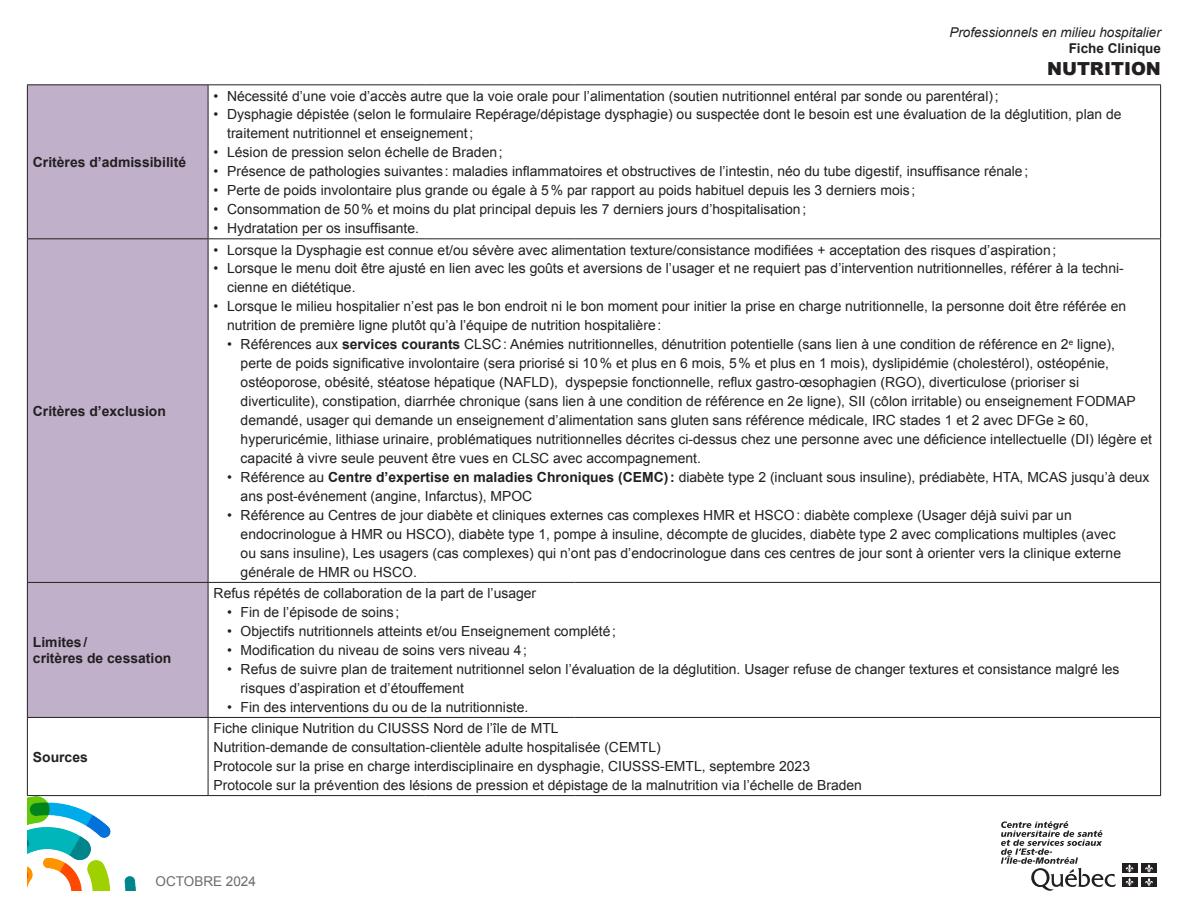
<style>
.page{position:relative;width:1188px;height:918px;background:#fff}
.page>*{position:absolute;margin:0;border:0;box-sizing:border-box;transform-origin:0 0}
.t1{font:900 18px "Arial";color:#231f20}
.puce_ronde{font:13.95px/18.9px "Arial";color:#231f20}
.t2{font:700 13.95px/16.6px "Arial";color:#231f20}
.t3{font:italic 13.5px "Arial";color:#231f20}
.t4{font:700 13.5px "Arial";color:#231f20}
.t5{font:13.5px "Arial";color:#6c6b6c}
.s1{font-weight:700}
</style>
<div class="page">
<img style="left:27px;top:796px;width:109px;height:95px">
<div style="left:28px;top:85px;width:180px;height:632px;background:#c0b0ca"></div>
<hr style="left:27px;top:84px;width:181px;height:1px;background:#231f20">
<hr style="left:27px;top:85px;width:1px;height:153px;background:#231f20">
<hr style="left:208px;top:84px;width:218px;height:1px;background:#231f20">
<hr style="left:208px;top:85px;width:1px;height:153px;background:#231f20">
<hr style="left:426px;top:84px;width:149px;height:1px;background:#231f20">
<hr style="left:575px;top:84px;width:586px;height:1px;background:#231f20">
<hr style="left:1160px;top:85px;width:1px;height:153px;background:#231f20">
<hr style="left:27px;top:238px;width:181px;height:1px;background:#231f20">
<hr style="left:27px;top:239px;width:1px;height:343px;background:#231f20">
<hr style="left:208px;top:238px;width:218px;height:1px;background:#231f20">
<hr style="left:208px;top:239px;width:1px;height:343px;background:#231f20">
<hr style="left:426px;top:238px;width:149px;height:1px;background:#231f20">
<hr style="left:575px;top:238px;width:586px;height:1px;background:#231f20">
<hr style="left:1160px;top:239px;width:1px;height:343px;background:#231f20">
<hr style="left:27px;top:582px;width:181px;height:1px;background:#231f20">
<hr style="left:27px;top:583px;width:1px;height:134px;background:#231f20">
<hr style="left:208px;top:582px;width:218px;height:1px;background:#231f20">
<hr style="left:208px;top:583px;width:1px;height:134px;background:#231f20">
<hr style="left:426px;top:582px;width:149px;height:1px;background:#231f20">
<hr style="left:575px;top:582px;width:586px;height:1px;background:#231f20">
<hr style="left:1160px;top:583px;width:1px;height:134px;background:#231f20">
<hr style="left:27px;top:717px;width:181px;height:1px;background:#231f20">
<hr style="left:27px;top:718px;width:1px;height:77px;background:#231f20">
<hr style="left:208px;top:717px;width:218px;height:1px;background:#231f20">
<hr style="left:208px;top:718px;width:1px;height:77px;background:#231f20">
<hr style="left:426px;top:717px;width:149px;height:1px;background:#231f20">
<hr style="left:575px;top:717px;width:586px;height:1px;background:#231f20">
<hr style="left:1160px;top:718px;width:1px;height:77px;background:#231f20">
<hr style="left:27px;top:795px;width:181px;height:1px;background:#231f20">
<hr style="left:208px;top:795px;width:218px;height:1px;background:#231f20">
<hr style="left:426px;top:795px;width:149px;height:1px;background:#231f20">
<hr style="left:575px;top:795px;width:586px;height:1px;background:#231f20">
<svg style="left:1001px;top:821px;width:115px;height:70px"></svg>
<div style="left:1122px;top:864px;width:15px;height:9px;background:#231f20"></div>
<div style="left:1141px;top:864px;width:16px;height:9px;background:#231f20"></div>
<div style="left:1122px;top:877px;width:15px;height:10px;background:#231f20"></div>
<svg style="left:1126px;top:864px;width:8px;height:22px"></svg>
<div style="left:1141px;top:877px;width:16px;height:10px;background:#231f20"></div>
<svg style="left:1145px;top:864px;width:8px;height:22px"></svg>
<p class="t2" style="left:33px;top:154px;width:155px">Critères d’admissibilité</p>
<p class="t2" style="left:33px;top:403px;width:135px">Critères d’exclusion</p>
<p class="t2" style="left:33px;top:634px;width:140px">Limites/<br>critères de cessation</p>
<p class="t2" style="left:33px;top:749px;width:56px">Sources</p>
<p class="t3" style="left:949px;top:24px;width:213px">Professionnels en milieu hospitalier</p>
<p class="t4" style="left:1069px;top:40px;width:94px">Fiche Clinique</p>
<p class="t1" style="left:1047px;top:55px;width:115px">NUTRITION</p>
<p class="puce_ronde" style="left:214px;top:86px;width:787px">• Nécessité d’une voie d’accès autre que la voie orale pour l’alimentation (soutien nutritionnel entéral par sonde ou parentéral);</p>
<p class="puce_ronde" style="left:227px;top:105px;width:896px;text-indent:-14px">• Dysphagie dépistée (selon le formulaire Repérage/dépistage dysphagie) ou suspectée dont le besoin est une évaluation de la déglutition, plan de traitement nutritionnel et enseignement;</p>
<p class="puce_ronde" style="left:214px;top:143px;width:291px">• Lésion de pression selon échelle de Braden;</p>
<p class="puce_ronde" style="left:214px;top:162px;width:816px">• Présence de pathologies suivantes : maladies inflammatoires et obstructives de l’intestin, néo du tube digestif, insuffisance rénale;</p>
<p class="puce_ronde" style="left:214px;top:181px;width:703px">• Perte de poids involontaire plus grande ou égale à 5% par rapport au poids habituel depuis les 3 derniers mois ;</p>
<p class="puce_ronde" style="left:214px;top:200px;width:594px">• Consommation de 50% et moins du plat principal depuis les 7 derniers jours d’hospitalisation;</p>
<p class="puce_ronde" style="left:214px;top:219px;width:207px">• Hydratation per os insuffisante.</p>
<p class="puce_ronde" style="left:214px;top:240px;width:844px">• Lorsque la Dysphagie est connue et/ou sévère avec alimentation texture/consistance modifiées + acceptation des risques d’aspiration;</p>
<p class="puce_ronde" style="left:227px;top:259px;width:898px;text-indent:-14px">• Lorsque le menu doit être ajusté en lien avec les goûts et aversions de l’usager et ne requiert pas d’intervention nutritionnelles, référer à la techni&shy;cienne en diététique.</p>
<p class="puce_ronde" style="left:227px;top:297px;width:901px;text-indent:-14px">• Lorsque le milieu hospitalier n’est pas le bon endroit ni le bon moment pour initier la prise en charge nutritionnelle, la personne doit être référée en nutrition de première ligne plutôt qu’à l’équipe de nutrition hospitalière:</p>
<p class="puce_ronde" style="left:241px;top:335px;width:913px;text-indent:-13px">• Références aux <span class="s1">services courants</span> CLSC: Anémies nutritionnelles, dénutrition potentielle (sans lien à une condition de référence en 2<sup>e</sup> ligne),<br>perte de poids significative involontaire (sera priorisé si 10% et plus en 6 mois, 5% et plus en 1 mois), dyslipidémie (cholestérol), ostéopénie, ostéoporose, obésité, stéatose hépatique (NAFLD), dyspepsie fonctionnelle, reflux gastro-œsophagien (RGO), diverticulose (prioriser si diverticulite), constipation, diarrhée chronique (sans lien à une condition de référence en 2e ligne), SII (côlon irritable) ou enseignement FODMAP demandé, usager qui demande un enseignement d’alimentation sans gluten sans référence médicale, IRC stades 1 et 2 avec DFGe ≥ 60, hyperuricémie, lithiase urinaire, problématiques nutritionnelles décrites ci-dessus chez une personne avec une déficience intellectuelle (DI) légère et capacité à vivre seule peuvent être vues en CLSC avec accompagnement.</p>
<p class="puce_ronde" style="left:241px;top:468px;width:910px;text-indent:-14px">• Référence au <span class="s1">Centre d’expertise en maladies Chroniques (CEMC):</span> diabète type 2 (incluant sous insuline), prédiabète, HTA, MCAS jusqu’à deux ans post-événement (angine, Infarctus), MPOC</p>
<p class="puce_ronde" style="left:241px;top:506px;width:882px;text-indent:-14px">• Référence au Centres de jour diabète et cliniques externes cas complexes HMR et HSCO: diabète complexe (Usager déjà suivi par un endocrinologue à HMR ou HSCO), diabète type 1, pompe à insuline, décompte de glucides, diabète type 2 avec complications multiples (avec ou sans insuline), Les usagers (cas complexes) qui n’ont pas d’endocrinologue dans ces centres de jour sont à orienter vers la clinique externe générale de HMR ou HSCO.</p>
<p class="puce_ronde" style="left:214px;top:584px;width:324px">Refus répétés de collaboration de la part de l’usager</p>
<p class="puce_ronde" style="left:227px;top:603px;width:174px">• Fin de l’épisode de soins ;</p>
<p class="puce_ronde" style="left:227px;top:622px;width:390px">• Objectifs nutritionnels atteints et/ou Enseignement complété;</p>
<p class="puce_ronde" style="left:227px;top:641px;width:302px">• Modification du niveau de soins vers niveau 4;</p>
<p class="puce_ronde" style="left:241px;top:660px;width:880px;text-indent:-14px">• Refus de suivre plan de traitement nutritionnel selon l’évaluation de la déglutition. Usager refuse de changer textures et consistance malgré les risques d’aspiration et d’étouffement</p>
<p class="puce_ronde" style="left:227px;top:698px;width:303px">• Fin des interventions du ou de la nutritionniste.</p>
<p class="puce_ronde" style="left:214px;top:719px;width:347px">Fiche clinique Nutrition du CIUSSS Nord de l’île de MTL</p>
<p class="puce_ronde" style="left:214px;top:738px;width:449px">Nutrition-demande de consultation-clientèle adulte hospitalisée (CEMTL)</p>
<p class="puce_ronde" style="left:214px;top:757px;width:598px">Protocole sur la prise en charge interdisciplinaire en dysphagie, CIUSSS-EMTL, septembre 2023</p>
<p class="puce_ronde" style="left:214px;top:776px;width:650px">Protocole sur la prévention des lésions de pression et dépistage de la malnutrition via l’échelle de Braden</p>
<p class="t5" style="left:156px;top:872px;width:102px">OCTOBRE 2024</p>
</div>
